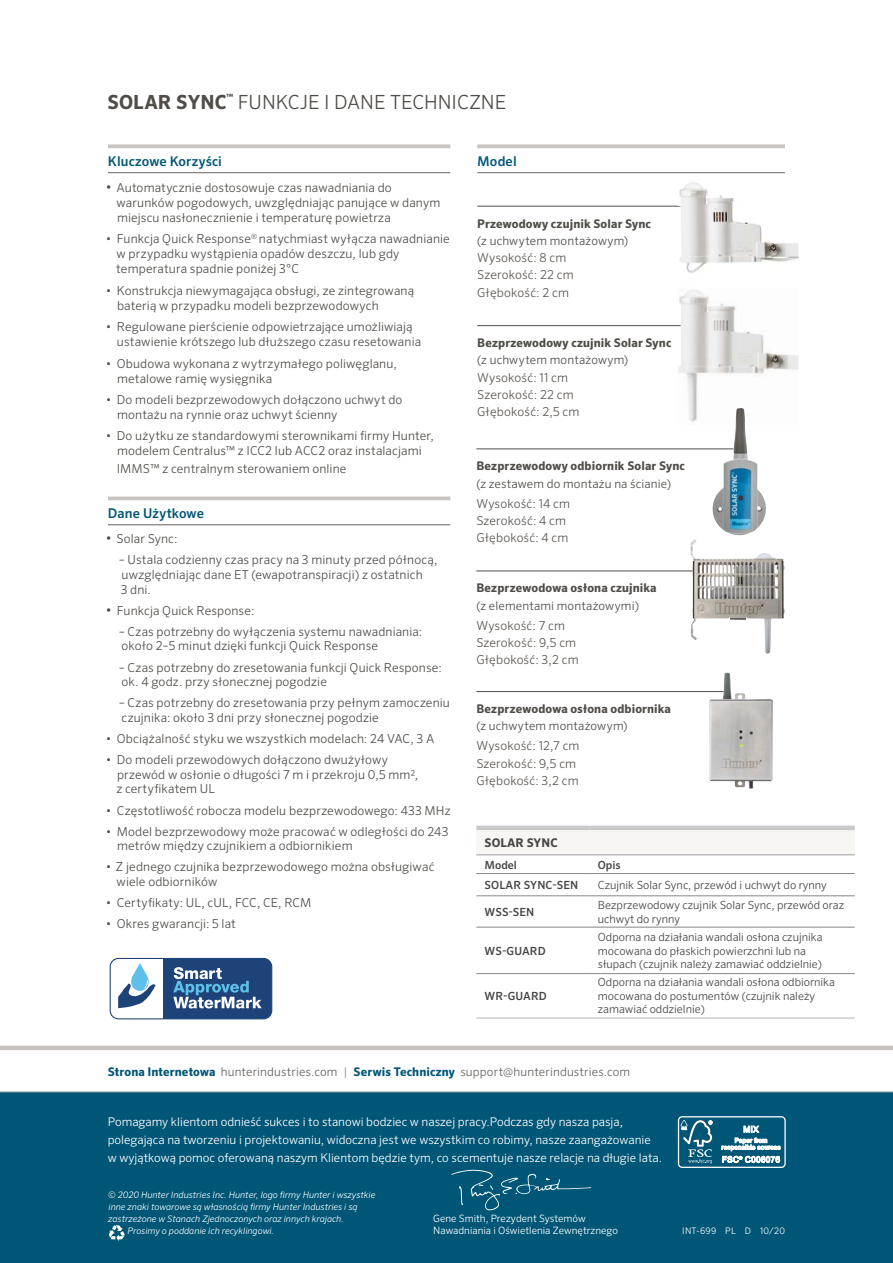
<style>
.page{position:relative;width:893px;height:1263px;background:#fff}
.page>*{position:absolute;margin:0;border:0;box-sizing:border-box;transform-origin:0 0}
.t1{font:300 19.5px "Sero Pro";color:#504d49}
.t2{font:700 19.5px "Sero Pro";letter-spacing:.005em;color:#504d49}
.t3{font:500 13.5px "Sero Pro";letter-spacing:.005em;color:#005676}
.t4{font:300 12.3px/15px "Sero Pro";letter-spacing:.01em;color:#504d49}
.t5{font:300 12.3px/17.2px "Sero Pro";letter-spacing:.01em;color:#5b5753}
.t6{font:300 12px/18px "Sero Pro";color:#fff}
.t7{font:700 12px "Sero Pro";letter-spacing:.01em;color:#504d49}
.t8{font:300 12px "Sero Pro";letter-spacing:.015em;color:#504d49}
.t9{font:300 12px "Sero Pro";letter-spacing:.01em;color:#68625e}
.t10{font:700 12px "Sero Pro";letter-spacing:.01em;color:#454545}
.t11{font:300 11.25px/13.5px "Sero Pro";color:#454545}
.t12{font:500 11.25px "Sero Pro";letter-spacing:.01em;color:#454545}
.t13{font:300 10.2px/12.1px "Sero Pro";color:#fff}
.t14{font:italic 300 9px "Sero Pro";color:#fff}
.t15{font:300 9px "Sero Pro";letter-spacing:.02em;color:#fff}
.t16{font:700 8.55px "Sero Pro";color:#504d49}
.s1{font-size:14.25px}
.s2{font-weight:700;color:#005676}
.s3{color:#908a86}
</style>
<div class="page">
<hr style="left:0;top:1046px;width:893px;height:4px;background:#c9c4c2">
<div style="left:0;top:1092px;width:893px;height:171px;background:#005676"></div>
<hr style="left:0;top:1092px;width:893px;height:1px;background:#9b9b9c">
<div style="left:678px;top:1116px;width:108px;height:52px;border:1px solid #fff;border-radius:4px"></div>
<svg style="left:680px;top:1120px;width:32px;height:43px"></svg>
<svg style="left:744px;top:1126px;width:15px;height:6px"></svg>
<svg style="left:722px;top:1138px;width:58px;height:25px"></svg>
<svg style="left:109px;top:1225px;width:16px;height:16px"></svg>
<svg style="left:451px;top:1169px;width:140px;height:42px"></svg>
<hr style="left:477px;top:325px;width:205px;height:1px;background:#504d49">
<hr style="left:477px;top:206px;width:212px;height:1px;background:#504d49">
<hr style="left:476px;top:449px;width:264px;height:1px;background:#504d49">
<hr style="left:476px;top:571px;width:221px;height:1px;background:#504d49">
<hr style="left:476px;top:691px;width:253px;height:1px;background:#504d49">
<svg style="left:108px;top:144px;width:342px;height:4px"></svg>
<hr style="left:108px;top:172px;width:342px;height:1px;background:#68625e">
<svg style="left:108px;top:496px;width:342px;height:4px"></svg>
<hr style="left:108px;top:524px;width:342px;height:1px;background:#68625e">
<svg style="left:477px;top:144px;width:308px;height:4px"></svg>
<hr style="left:477px;top:172px;width:308px;height:1px;background:#68625e">
<div style="left:476px;top:828px;width:379px;height:27px;background:#f8f6f2"></div>
<hr style="left:476px;top:826px;width:114px;height:4px;background:#c9c9ca">
<hr style="left:590px;top:826px;width:265px;height:4px;background:#c9c9ca">
<hr style="left:476px;top:854px;width:114px;height:1px;background:#9b9b9c">
<hr style="left:590px;top:854px;width:265px;height:1px;background:#9b9b9c">
<hr style="left:476px;top:873px;width:114px;height:1px;background:#868787">
<hr style="left:590px;top:873px;width:265px;height:1px;background:#868787">
<hr style="left:476px;top:895px;width:114px;height:1px;background:#868787">
<hr style="left:590px;top:895px;width:265px;height:1px;background:#868787">
<hr style="left:476px;top:927px;width:114px;height:1px;background:#868787">
<hr style="left:590px;top:927px;width:265px;height:1px;background:#868787">
<hr style="left:476px;top:973px;width:114px;height:1px;background:#868787">
<hr style="left:590px;top:973px;width:265px;height:1px;background:#868787">
<hr style="left:476px;top:1017px;width:114px;height:2px;background:#d6d6d7">
<hr style="left:590px;top:1017px;width:265px;height:2px;background:#d6d6d7">
<img style="left:677px;top:182px;width:121px;height:91px">
<img style="left:677px;top:290px;width:121px;height:132px">
<img style="left:712px;top:408px;width:54px;height:127px">
<img style="left:690px;top:541px;width:74px;height:99px">
<img style="left:709px;top:672px;width:36px;height:115px">
<div style="left:110px;top:958px;width:162px;height:61px;border:1px solid #1d4378;border-radius:8px"></div>
<svg style="left:118px;top:963px;width:38px;height:45px"></svg>
<svg style="left:163px;top:958px;width:109px;height:61px;background:#3d6290"></svg>
<h1 class="t2" style="left:108px;top:90px;width:120px">SOLAR SYNC</h1>
<p class="t16" style="left:226px;top:91px;width:8px">™</p>
<h1 class="t1" style="left:238px;top:90px;width:270px">FUNKCJE I DANE TECHNICZNE</h1>
<p class="t3" style="left:108px;top:153px;width:116px">Kluczowe Korzyści</p>
<p class="t4" style="left:117px;top:180px;width:325px;text-indent:-11px"><span class="s1">•</span> Automatycznie dostosowuje czas nawadniania do warunków pogodowych, uwzględniając panujące w danym miejscu nasłonecznienie i temperaturę powietrza</p>
<p class="t4" style="left:116px;top:231px;width:335px;text-indent:-10px">• Funkcja Quick Response<sup>®</sup> natychmiast wyłącza nawadnianie w przypadku wystąpienia opadów deszczu, lub gdy temperatura spadnie poniżej 3°C</p>
<p class="t4" style="left:117px;top:283px;width:299px;text-indent:-11px">• Konstrukcja niewymagająca obsługi, ze zintegrowaną baterią w przypadku modeli bezprzewodowych</p>
<p class="t4" style="left:117px;top:319px;width:306px;text-indent:-11px">• Regulowane pierścienie odpowietrzające umożliwiają ustawienie krótszego lub dłuższego czasu resetowania</p>
<p class="t4" style="left:117px;top:356px;width:281px;text-indent:-11px">• Obudowa wykonana z wytrzymałego poliwęglanu, metalowe ramię wysięgnika</p>
<p class="t4" style="left:117px;top:392px;width:287px;text-indent:-11px">• Do modeli bezprzewodowych dołączono uchwyt do montażu na rynnie oraz uchwyt ścienny</p>
<p class="t4" style="left:106px;top:428px;width:329px;text-align:center">• Do użytku ze standardowymi sterownikami firmy Hunter, modelem Centralus™ z ICC2 lub ACC2 oraz instalacjami</p>
<p class="t4" style="left:117px;top:461px;width:231px">IMMS™ z centralnym sterowaniem online</p>
<p class="t3" style="left:108px;top:505px;width:98px">Dane Użytkowe</p>
<p class="t4" style="left:106px;top:531px;width:74px"><span class="s1">•</span> Solar Sync:</p>
<p class="t4" style="left:119px;top:553px;width:320px">– Ustala codzienny czas pracy na 3 minuty przed północą, uwzględniając dane ET (ewapotranspiracji) z ostatnich<br>3 dni.</p>
<p class="t4" style="left:106px;top:603px;width:150px"><span class="s1">•</span> Funkcja Quick Response:</p>
<p class="t4" style="left:119px;top:624px;width:305px">– Czas potrzebny do wyłączenia systemu nawadniania: około 2–5 minut dzięki funkcji Quick Response</p>
<p class="t4" style="left:119px;top:660px;width:325px">– Czas potrzebny do zresetowania funkcji Quick Response: ok. 4 godz. przy słonecznej pogodzie</p>
<p class="t4" style="left:119px;top:695px;width:333px">– Czas potrzebny do zresetowania przy pełnym zamoczeniu czujnika: około 3 dni przy słonecznej pogodzie</p>
<p class="t4" style="left:106px;top:731px;width:330px">• Obciążalność styku we wszystkich modelach: 24 VAC, 3 A</p>
<p class="t4" style="left:116px;top:752px;width:303px;text-indent:-10px">• Do modeli przewodowych dołączono dwużyłowy przewód w osłonie o długości 7 m i przekroju 0,5 mm2, z certyfikatem UL</p>
<p class="t4" style="left:106px;top:802px;width:346px">• Częstotliwość robocza modelu bezprzewodowego: 433 MHz</p>
<p class="t4" style="left:117px;top:824px;width:333px;text-indent:-11px">• Model bezprzewodowy może pracować w odległości do 243 metrów między czujnikiem a odbiornikiem</p>
<p class="t4" style="left:117px;top:859px;width:319px;text-indent:-11px">• Z jednego czujnika bezprzewodowego można obsługiwać wiele odbiorników</p>
<p class="t4" style="left:106px;top:895px;width:207px">• Certyfikaty: UL, cUL, FCC, CE, RCM</p>
<p class="t4" style="left:106px;top:916px;width:132px">• Okres gwarancji: 5 lat</p>
<p class="t3" style="left:477px;top:153px;width:41px">Model</p>
<p class="t7" style="left:477px;top:216px;width:175px">Przewodowy czujnik Solar Sync</p>
<p class="t8" style="left:477px;top:234px;width:153px">(z uchwytem montażowym)</p>
<p class="t5" style="left:477px;top:249px;width:98px">Wysokość: 8 cm<br>Szerokość: 22 cm<br>Głębokość: 2 cm</p>
<p class="t7" style="left:477px;top:336px;width:196px">Bezprzewodowy czujnik Solar Sync</p>
<p class="t8" style="left:477px;top:353px;width:153px">(z uchwytem montażowym)</p>
<p class="t5" style="left:477px;top:369px;width:104px">Wysokość: 11 cm<br>Szerokość: 22 cm<br>Głębokość: 2,5 cm</p>
<p class="t7" style="left:476px;top:459px;width:210px">Bezprzewodowy odbiornik Solar Sync</p>
<p class="t8" style="left:476px;top:476px;width:196px">(z zestawem do montażu na ścianie)</p>
<p class="t5" style="left:476px;top:494px;width:95px">Wysokość: 14 cm<br>Szerokość: 4 cm<br>Głębokość: 4 cm</p>
<p class="t7" style="left:476px;top:581px;width:182px">Bezprzewodowa osłona czujnika</p>
<p class="t8" style="left:476px;top:598px;width:164px">(z elementami montażowymi)</p>
<p class="t5" style="left:476px;top:616px;width:104px">Wysokość: 7 cm<br>Szerokość: 9,5 cm<br>Głębokość: 3,2 cm</p>
<p class="t7" style="left:476px;top:701px;width:196px">Bezprzewodowa osłona odbiornika</p>
<p class="t8" style="left:476px;top:719px;width:153px">(z uchwytem montażowym)</p>
<p class="t5" style="left:476px;top:737px;width:105px">Wysokość: 12,7 cm<br>Szerokość: 9,5 cm<br>Głębokość: 3,2 cm</p>
<p class="t10" style="left:484px;top:835px;width:75px">SOLAR SYNC</p>
<p class="t12" style="left:484px;top:858px;width:34px">Model</p>
<p class="t12" style="left:598px;top:858px;width:24px">Opis</p>
<p class="t12" style="left:484px;top:878px;width:95px">SOLAR SYNC-SEN</p>
<p class="t11" style="left:598px;top:878px;width:231px">Czujnik Solar Sync, przewód i uchwyt do rynny</p>
<p class="t12" style="left:484px;top:905px;width:51px">WSS-SEN</p>
<p class="t11" style="left:598px;top:898px;width:248px">Bezprzewodowy czujnik Solar Sync, przewód oraz uchwyt do rynny</p>
<p class="t12" style="left:484px;top:944px;width:63px">WS-GUARD</p>
<p class="t11" style="left:598px;top:930px;width:226px">Odporna na działania wandali osłona czujnika mocowana do płaskich powierzchni lub na słupach (czujnik należy zamawiać oddzielnie)</p>
<p class="t12" style="left:484px;top:989px;width:64px">WR-GUARD</p>
<p class="t11" style="left:598px;top:975px;width:239px">Odporna na działania wandali osłona odbiornika mocowana do postumentów (czujnik należy zamawiać oddzielnie)</p>
<p class="t9" style="left:108px;top:1065px;width:524px"><span class="s2">Strona Internetowa</span> hunterindustries.com <span class="s3">|</span> <span class="s2">Serwis Techniczny</span> support@hunterindustries.com</p>
<p class="t6" style="left:108px;top:1112px;width:556px">Pomagamy klientom odnieść sukces i to stanowi bodziec w naszej pracy.Podczas gdy nasza pasja, polegająca na tworzeniu i projektowaniu, widoczna jest we wszystkim co robimy, nasze zaangażowanie w wyjątkową pomoc oferowaną naszym Klientom będzie tym, co scementuje nasze relacje na długie lata.</p>
<p class="t14" style="left:108px;top:1189px;width:269px">© 2020 Hunter Industries Inc. Hunter, logo firmy Hunter i wszystkie</p>
<p class="t14" style="left:109px;top:1201px;width:250px">inne znaki towarowe są własnością firmy Hunter Industries i są</p>
<p class="t14" style="left:108px;top:1213px;width:237px">zastrzeżone w Stanach Zjednoczonych oraz innych krajach.</p>
<p class="t14" style="left:128px;top:1225px;width:148px">Prosimy o poddanie ich recyklingowi.</p>
<p class="t13" style="left:433px;top:1212px;width:186px">Gene Smith, Prezydent Systemów<br>Nawadniania i Oświetlenia Zewnętrznego</p>
<p class="t15" style="left:682px;top:1225px;width:104px">INT-699 PL D 10/20</p>
</div>
